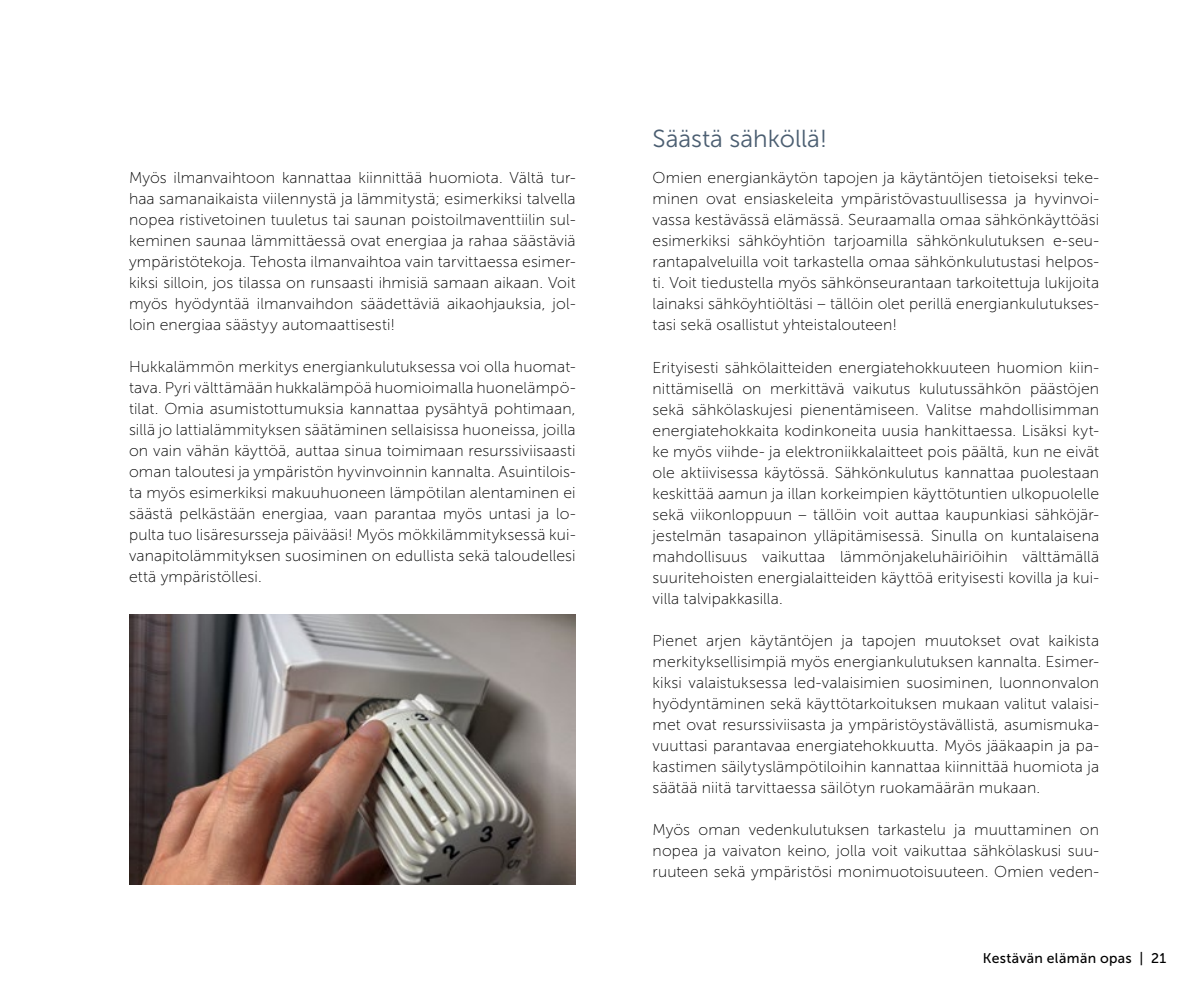
<style>
.page{position:relative;width:1191px;height:993px;background:#fff}
.page>*{position:absolute;margin:0;border:0;box-sizing:border-box;transform-origin:0 0}
.t1{font:24.5px "Museo Sans 300";color:#4b5e71}
.t2{font:15.75px/21px "Museo Sans 100";letter-spacing:.01em;color:#000;text-align:justify}
.t3{font:14px "Museo Sans 500";letter-spacing:.025em;color:#000}
</style>
<div class="page">
<img style="left:129px;top:614px;width:446px;height:270px">
<p class="t2" style="left:129px;top:167px;width:448px">Myös ilmanvaihtoon kannattaa kiinnittää huomiota. Vältä tur&shy;haa samanaikaista viilennystä ja lämmitystä; esimerkiksi talvella nopea ristivetoinen tuuletus tai saunan poistoilmaventtiilin sul&shy;keminen saunaa lämmittäessä ovat energiaa ja rahaa säästäviä ympäristötekoja. Tehosta ilmanvaihtoa vain tarvittaessa esimer&shy;kiksi silloin, jos tilassa on runsaasti ihmisiä samaan aikaan. Voit myös hyödyntää ilmanvaihdon säädettäviä aikaohjauksia, jol&shy;loin energiaa säästyy automaattisesti!</p>
<p class="t2" style="left:129px;top:356px;width:448px">Hukkalämmön merkitys energiankulutuksessa voi olla huomat&shy;tava. Pyri välttämään hukkalämpöä huomioimalla huonelämpö&shy;tilat. Omia asumistottumuksia kannattaa pysähtyä pohtimaan, sillä jo lattialämmityksen säätäminen sellaisissa huoneissa, joilla on vain vähän käyttöä, auttaa sinua toimimaan resurssiviisaasti oman taloutesi ja ympäristön hyvinvoinnin kannalta. Asuintilois&shy;ta myös esimerkiksi makuuhuoneen lämpötilan alentaminen ei säästä pelkästään energiaa, vaan parantaa myös untasi ja lo&shy;pulta tuo lisäresursseja päivääsi! Myös mökkilämmityksessä kui&shy;vanapitolämmityksen suosiminen on edullista sekä taloudellesi että ympäristöllesi.</p>
<h1 class="t1" style="left:652px;top:126px;width:176px">Säästä sähköllä!</h1>
<p class="t2" style="left:652px;top:168px;width:448px">Omien energiankäytön tapojen ja käytäntöjen tietoiseksi teke&shy;minen ovat ensiaskeleita ympäristövastuullisessa ja hyvinvoi&shy;vassa kestävässä elämässä. Seuraamalla omaa sähkönkäyttöäsi esimerkiksi sähköyhtiön tarjoamilla sähkönkulutuksen e-seu&shy;rantapalveluilla voit tarkastella omaa sähkönkulutustasi helpos&shy;ti. Voit tiedustella myös sähkönseurantaan tarkoitettuja lukijoita lainaksi sähköyhtiöltäsi – tällöin olet perillä energiankulutukses&shy;tasi sekä osallistut yhteistalouteen!</p>
<p class="t2" style="left:652px;top:356px;width:448px">Erityisesti sähkölaitteiden energiatehokkuuteen huomion kiin&shy;nittämisellä on merkittävä vaikutus kulutussähkön päästöjen sekä sähkölaskujesi pienentämiseen. Valitse mahdollisimman energiatehokkaita kodinkoneita uusia hankittaessa. Lisäksi kyt&shy;ke myös viihde- ja elektroniikkalaitteet pois päältä, kun ne eivät ole aktiivisessa käytössä. Sähkönkulutus kannattaa puolestaan keskittää aamun ja illan korkeimpien käyttötuntien ulkopuolelle sekä viikonloppuun – tällöin voit auttaa kaupunkiasi sähköjär&shy;jestelmän tasapainon ylläpitämisessä. Sinulla on kuntalaisena mahdollisuus vaikuttaa lämmönjakeluhäiriöihin välttämällä suuritehoisten energialaitteiden käyttöä erityisesti kovilla ja kui&shy;villa talvipakkasilla.</p>
<p class="t2" style="left:652px;top:629px;width:448px">Pienet arjen käytäntöjen ja tapojen muutokset ovat kaikista merkityksellisimpiä myös energiankulutuksen kannalta. Esimer&shy;kiksi valaistuksessa led-valaisimien suosiminen, luonnonvalon hyödyntäminen sekä käyttötarkoituksen mukaan valitut valaisi&shy;met ovat resurssiviisasta ja ympäristöystävällistä, asumismuka&shy;vuuttasi parantavaa energiatehokkuutta. Myös jääkaapin ja pa&shy;kastimen säilytyslämpötiloihin kannattaa kiinnittää huomiota ja säätää niitä tarvittaessa säilötyn ruokamäärän mukaan.</p>
<p class="t2" style="left:652px;top:818px;width:448px">Myös oman vedenkulutuksen tarkastelu ja muuttaminen on nopea ja vaivaton keino, jolla voit vaikuttaa sähkölaskusi suu&shy;ruuteen sekä ympäristösi monimuotoisuuteen. Omien veden-</p>
<p class="t3" style="left:983px;top:949px;width:185px">Kestävän elämän opas | 21</p>
</div>
